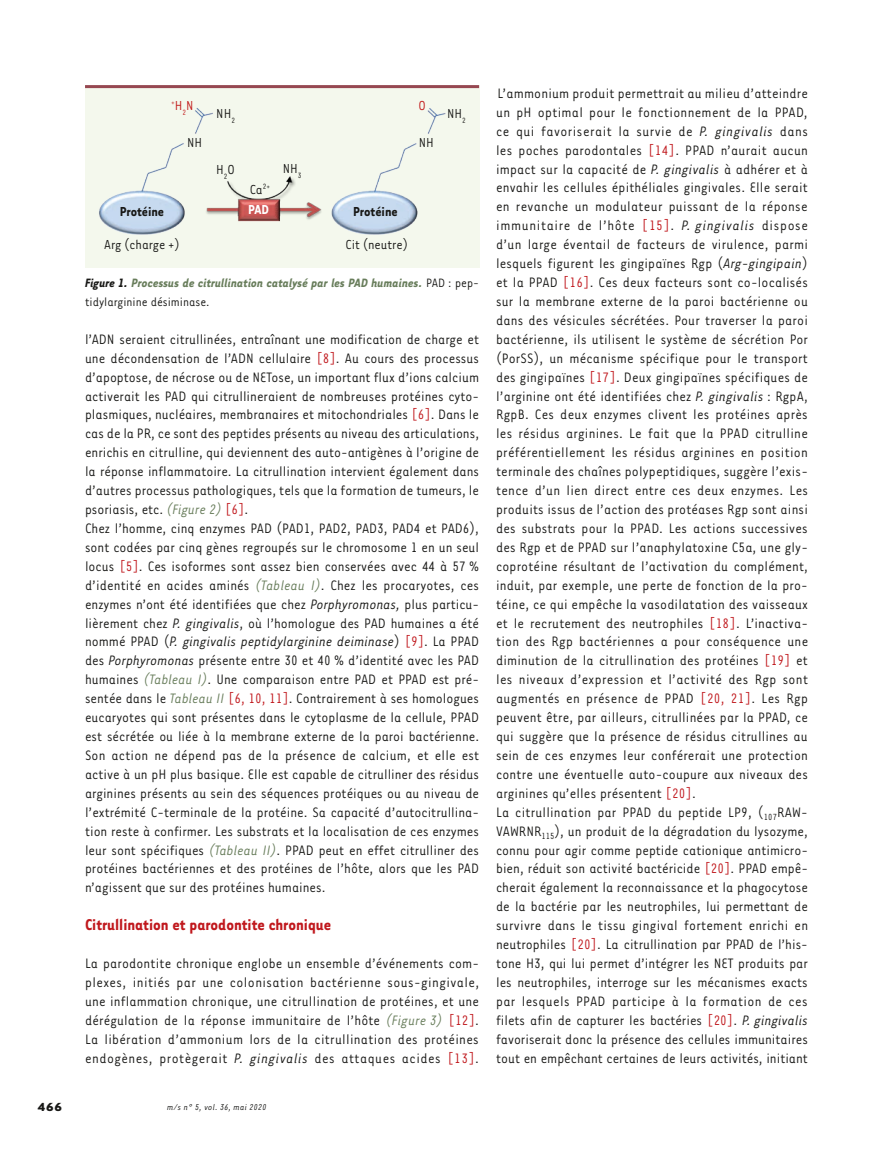
<style>
.page{position:relative;width:893px;height:1149px;background:#fff}
.page>*{position:absolute;margin:0;border:0;box-sizing:border-box;transform-origin:0 0}
.t1{font:700 18px "Tarzana Narrow";color:#c0181d}
.t2{font:15.75px/18.9px "Tarzana Narrow";color:#181816}
.t3{font:15px "Tarzana Narrow";color:#181816}
.t4{font:700 15px "Tarzana Narrow";color:#181816}
.t5{font:700 15px "Tarzana Narrow";color:#fff}
.t6{font:15px "Tarzana Narrow";color:#c11818}
.t7{font:italic 700 13.95px/18.9px "Tarzana Narrow";color:#687d5b}
.t8{font:700 13.5px "Tarzana Wide";color:#181816}
.t9{font:italic 9.75px "Tarzana Narrow";letter-spacing:.025em;color:#181816}
.t10{font:8.7px "Tarzana Narrow";color:#c11818}
.s1{font-size:15px}
.s2{color:#181816}
.s3{font-weight:400;font-style:normal;color:#181816}
.s4{color:#c0181d}
.s5{font-style:italic;color:#687d5b}
.s6{font-style:italic}
</style>
<div class="page">
<div style="left:85px;top:85px;width:394px;height:183px;background:#f4f8ed"></div>
<img style="left:99px;top:108px;width:347px;height:127px">
<hr style="left:85px;top:85px;width:394px;height:3px;background:#964751">
<p class="t10" style="left:171px;top:102px;width:24px">+<span class="s1">H</span>2<span class="s1">N</span></p>
<p class="t6" style="left:419px;top:96px;width:9px">O</p>
<p class="t3" style="left:216px;top:104px;width:20px">NH<sub>2</sub></p>
<p class="t3" style="left:447px;top:104px;width:20px">NH<sub>2</sub></p>
<p class="t3" style="left:187px;top:133px;width:17px">NH</p>
<p class="t3" style="left:419px;top:133px;width:17px">NH</p>
<p class="t3" style="left:216px;top:160px;width:20px">H<sub>2</sub>O</p>
<p class="t3" style="left:283px;top:159px;width:20px">NH<sub>3</sub></p>
<p class="t3" style="left:250px;top:180px;width:22px">Ca<sup>2+</sup></p>
<p class="t4" style="left:120px;top:202px;width:46px">Protéine</p>
<p class="t5" style="left:248px;top:200px;width:22px">PAD</p>
<p class="t4" style="left:353px;top:202px;width:46px">Protéine</p>
<p class="t3" style="left:104px;top:235px;width:77px">Arg (charge +)</p>
<p class="t3" style="left:346px;top:235px;width:64px">Cit (neutre)</p>
<p class="t7" style="left:85px;top:273px;width:396px"><span class="s2">Figure 1.</span> Processus de citrullination catalysé par les PAD humaines. <span class="s3">PAD : pep&shy;tidylarginine désiminase.</span></p>
<p class="t2" style="left:85px;top:329px;width:396px">l’ADN seraient citrullinées, entraînant une modification de charge et une décondensation de l’ADN cellulaire <span class="s4">[8]</span>. Au cours des processus d’apoptose, de nécrose ou de NETose, un important flux d’ions calcium activerait les PAD qui citrullineraient de nombreuses protéines cyto&shy;plasmiques, nucléaires, membranaires et mitochondriales <span class="s4">[6]</span>. Dans le cas de la PR, ce sont des peptides présents au niveau des articulations, enrichis en citrulline, qui deviennent des auto-antigènes à l’origine de la réponse inflammatoire. La citrullination intervient également dans d’autres processus pathologiques, tels que la formation de tumeurs, le psoriasis, etc. <span class="s5">(Figure 2)</span> <span class="s4">[6]</span>.<br>Chez l’homme, cinq enzymes PAD (PAD1, PAD2, PAD3, PAD4 et PAD6), sont codées par cinq gènes regroupés sur le chromosome 1 en un seul locus <span class="s4">[5]</span>. Ces isoformes sont assez bien conservées avec 44 à 57 % d’identité en acides aminés <span class="s5">(Tableau I)</span>. Chez les procaryotes, ces enzymes n’ont été identifiées que chez <span class="s6">Porphyromonas,</span> plus particu&shy;lièrement chez <span class="s6">P. gingivalis</span>, où l’homologue des PAD humaines a été nommé PPAD (<span class="s6">P. gingivalis peptidylarginine deiminase</span>) <span class="s4">[9]</span>. La PPAD des <span class="s6">Porphyromonas</span> présente entre 30 et 40 % d’identité avec les PAD humaines <span class="s5">(Tableau I)</span>. Une comparaison entre PAD et PPAD est pré&shy;sentée dans le <span class="s5">Tableau II</span> <span class="s4">[6, 10, 11]</span>. Contrairement à ses homologues eucaryotes qui sont présentes dans le cytoplasme de la cellule, PPAD est sécrétée ou liée à la membrane externe de la paroi bactérienne.<br>Son action ne dépend pas de la présence de calcium, et elle est active à un pH plus basique. Elle est capable de citrulliner des résidus arginines présents au sein des séquences protéiques ou au niveau de l’extrémité C-terminale de la protéine. Sa capacité d’autocitrullina&shy;tion reste à confirmer. Les substrats et la localisation de ces enzymes leur sont spécifiques <span class="s5">(Tableau II)</span>. PPAD peut en effet citrulliner des protéines bactériennes et des protéines de l’hôte, alors que les PAD n’agissent que sur des protéines humaines.</p>
<p class="t1" style="left:85px;top:913px;width:248px">Citrullination et parodontite chronique</p>
<p class="t2" style="left:85px;top:952px;width:396px;text-align:justify">La parodontite chronique englobe un ensemble d’événements com&shy;plexes, initiés par une colonisation bactérienne sous-gingivale, une inflammation chronique, une citrullination de protéines, et une dérégulation de la réponse immunitaire de l’hôte <span class="s5">(Figure 3)</span> <span class="s4">[12]</span>.<br>La libération d’ammonium lors de la citrullination des protéines endogènes, protègerait <span class="s6">P. gingivalis</span> des attaques acides <span class="s4">[13]</span>.</p>
<p class="t8" style="left:38px;top:1097px;width:26px">466</p>
<p class="t9" style="left:167px;top:1100px;width:101px">m/s n° 5, vol. 36, mai 2020</p>
<p class="t2" style="left:496px;top:83px;width:314px">L’ammonium produit permettrait au milieu d’atteindre un pH optimal pour le fonctionnement de la PPAD, ce qui favoriserait la survie de <span class="s6">P. gingivalis</span> dans les poches parodontales <span class="s4">[14]</span>. PPAD n’aurait aucun impact sur la capacité de <span class="s6">P. gingivalis</span> à adhérer et à envahir les cellules épithéliales gingivales. Elle serait en revanche un modulateur puissant de la réponse immunitaire de l’hôte <span class="s4">[15]</span>. <span class="s6">P. gingivalis</span> dispose d’un large éventail de facteurs de virulence, parmi lesquels figurent les gingipaïnes Rgp (<span class="s6">Arg-gingipain</span>) et la PPAD <span class="s4">[16]</span>. Ces deux facteurs sont co-localisés sur la membrane externe de la paroi bactérienne ou dans des vésicules sécrétées. Pour traverser la paroi bactérienne, ils utilisent le système de sécrétion Por (PorSS), un mécanisme spécifique pour le transport des gingipaïnes <span class="s4">[17]</span>. Deux gingipaïnes spécifiques de l’arginine ont été identifiées chez <span class="s6">P. gingivalis</span> : RgpA, RgpB. Ces deux enzymes clivent les protéines après les résidus arginines. Le fait que la PPAD citrulline préférentiellement les résidus arginines en position terminale des chaînes polypeptidiques, suggère l’exis&shy;tence d’un lien direct entre ces deux enzymes. Les produits issus de l’action des protéases Rgp sont ainsi des substrats pour la PPAD. Les actions successives des Rgp et de PPAD sur l’anaphylatoxine C5a, une gly&shy;coprotéine résultant de l’activation du complément, induit, par exemple, une perte de fonction de la pro&shy;téine, ce qui empêche la vasodilatation des vaisseaux et le recrutement des neutrophiles <span class="s4">[18]</span>. L’inactiva&shy;tion des Rgp bactériennes a pour conséquence une diminution de la citrullination des protéines <span class="s4">[19]</span> et les niveaux d’expression et l’activité des Rgp sont augmentés en présence de PPAD <span class="s4">[20, 21]</span>. Les Rgp peuvent être, par ailleurs, citrullinées par la PPAD, ce qui suggère que la présence de résidus citrullines au sein de ces enzymes leur conférerait une protection contre une éventuelle auto-coupure aux niveaux des arginines qu’elles présentent <span class="s4">[20]</span>.<br>La citrullination par PPAD du peptide LP9, (<sub>107</sub>RAW-VAWRNR<sub>115</sub>), un produit de la dégradation du lysozyme, connu pour agir comme peptide cationique antimicro&shy;bien, réduit son activité bactéricide <span class="s4">[20]</span>. PPAD empê&shy;cherait également la reconnaissance et la phagocytose de la bactérie par les neutrophiles, lui permettant de survivre dans le tissu gingival fortement enrichi en neutrophiles <span class="s4">[20]</span>. La citrullination par PPAD de l’his&shy;tone H3, qui lui permet d’intégrer les NET produits par les neutrophiles, interroge sur les mécanismes exacts par lesquels PPAD participe à la formation de ces filets afin de capturer les bactéries <span class="s4">[20]</span>. <span class="s6">P. gingivalis </span>favoriserait donc la présence des cellules immunitaires tout en empêchant certaines de leurs activités, initiant</p>
</div>
